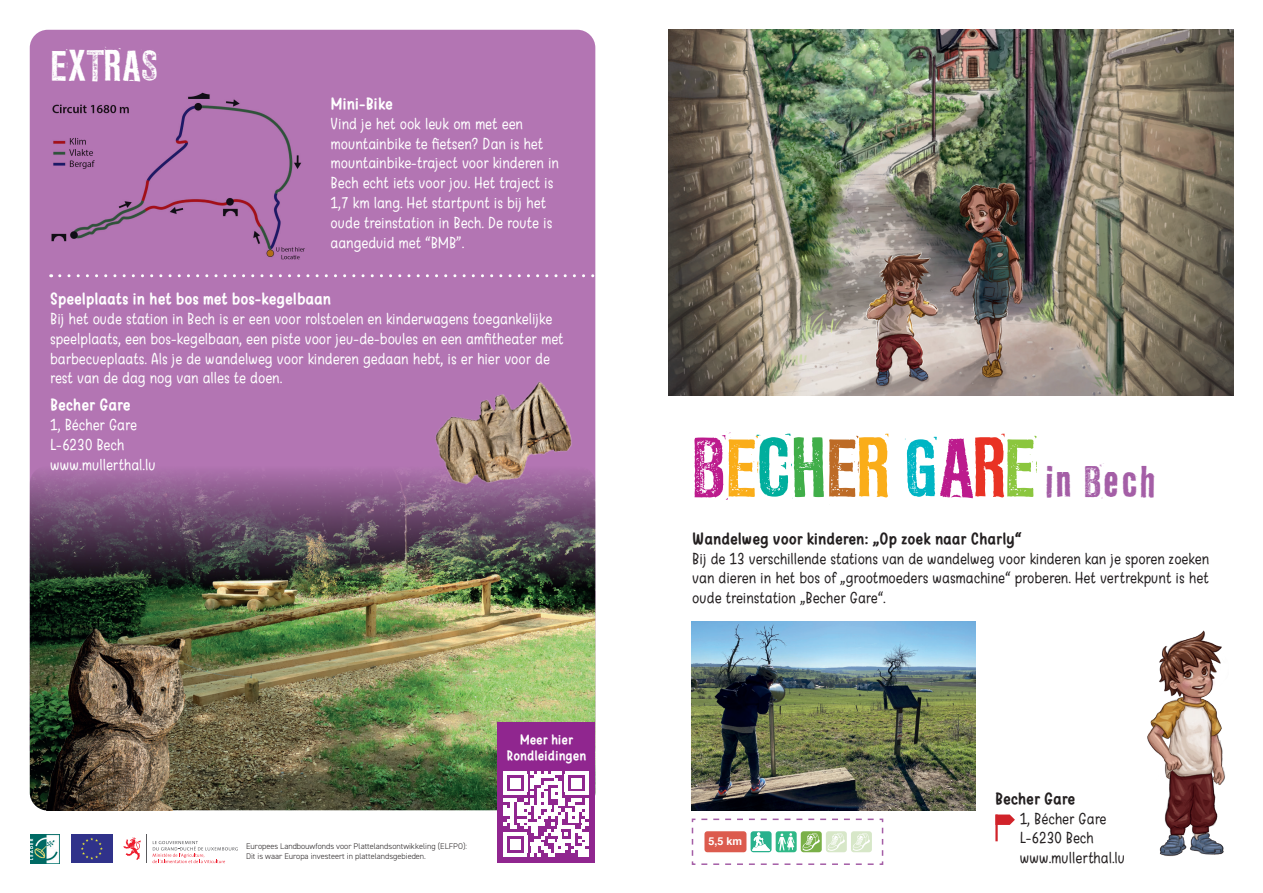
<style>
.page{position:relative;width:1263px;height:893px;background:#fff}
.page>*{position:absolute;margin:0;border:0;box-sizing:border-box;transform-origin:0 0}
.t1{font:39px "LL Rubber Grotesque";letter-spacing:-.01em;color:#a45ea6}
.t2{font:39px "LL Rubber Grotesque";letter-spacing:-.03em;color:#fff}
.t3{font:16.5px/19.8px "Warung Kopi";color:#fff}
.t4{font:16.5px/19.8px "Warung Kopi";color:#231f20;text-align:justify}
.t5{font:700 16.5px "Warung Kopi";color:#fff}
.t6{font:700 16.5px "Warung Kopi";color:#231f20}
.t7{font:700 13.8px "Warung Kopi";color:#fff}
.t8{font:700 10.8px "Helvetica";color:#fff}
.t9{font:300 8.25px/9.9px "DIN2014";color:#231f20}
.s1{font-size:75px;color:#bc1b8d}
.s2{font-size:75px;color:#faad19}
.s3{font-size:75px;color:#00ae9d}
.s4{font-size:75px;color:#40ae49}
.s5{font-size:75px;color:#bd6b26}
.s6{font-size:75px;color:#00b5c4}
.s7{font-size:75px;color:#e93224}
.s8{font-size:75px;color:#8bc63e}
</style>
<div class="page">
<img style="left:692px;top:622px;width:283px;height:188px">
<svg style="left:998px;top:814px;width:17px;height:11px"></svg>
<hr style="left:995px;top:814px;width:3px;height:27px;background:#d1232a">
<svg style="left:691px;top:818px;width:193px;height:47px"></svg>
<img style="left:668px;top:30px;width:565px;height:365px">
<div style="left:30px;top:30px;width:565px;height:737px;background:#b375b3;border-radius:18px"></div>
<img style="left:30px;top:472px;width:565px;height:338px">
<img style="left:51px;top:92px;width:254px;height:168px">
<img style="left:46px;top:619px;width:155px;height:191px">
<img style="left:421px;top:382px;width:163px;height:121px">
<svg style="left:60px;top:274px;width:536px;height:3px"></svg>
<img style="left:1147px;top:630px;width:78px;height:227px">
<svg style="left:123px;top:834px;width:24px;height:29px"></svg>
<svg style="left:153px;top:841px;width:85px;height:22px"></svg>
<div style="left:71px;top:834px;width:42px;height:29px;background:#30328a"></div>
<svg style="left:81px;top:838px;width:22px;height:21px"></svg>
<img style="left:31px;top:834px;width:28px;height:29px">
<div style="left:497px;top:723px;width:98px;height:140px;background:#90268f"></div>
<svg style="left:503px;top:771px;width:85px;height:85px"></svg>
<hr style="left:503px;top:853px;width:24px;height:3px;background:#fff">
<div style="left:510px;top:839px;width:10px;height:10px;background:#fff"></div>
<p class="t2" style="left:50px;top:41px;width:110px">EXTRAS</p>
<p class="t5" style="left:331px;top:94px;width:64px">Mini-Bike</p>
<p class="t3" style="left:331px;top:114px;width:230px">Vind je het ook leuk om met een mountainbike te fietsen? Dan is het mountainbike-traject voor kinderen in Bech echt iets voor jou. Het traject is 1,7 km lang. Het startpunt is bij het oude treinstation in Bech. De route is aangeduid met “BMB”.</p>
<p class="t5" style="left:50px;top:290px;width:282px">Speelplaats in het bos met bos-kegelbaan</p>
<p class="t3" style="left:50px;top:309px;width:515px">Bij het oude station in Bech is er een voor rolstoelen en kinderwagens toegankelijke speelplaats, een bos-kegelbaan, een piste voor jeu-de-boules en een amfitheater met barbecueplaats. Als je de wandelweg voor kinderen gedaan hebt, is er hier voor de rest van de dag nog van alles te doen.</p>
<p class="t5" style="left:50px;top:396px;width:82px">Becher Gare</p>
<p class="t3" style="left:50px;top:415px;width:88px">1, Bécher Gare</p>
<p class="t3" style="left:50px;top:435px;width:76px">L-6230 Bech</p>
<p class="t3" style="left:50px;top:454px;width:107px">www.mullerthal.lu</p>
<p class="t9" style="left:246px;top:841px;width:222px">Europees Landbouwfonds voor Plattelandsontwikkeling (ELFPO):<br>Dit is waar Europa investeert in plattelandsgebieden.</p>
<p class="t7" style="left:520px;top:731px;width:55px">Meer hier</p>
<p class="t7" style="left:507px;top:748px;width:81px">Rondleidingen</p>
<p class="t1" style="left:691px;top:458px;width:467px"><span class="s1">B</span><span class="s2">E</span><span class="s3">C</span><span class="s4">H</span><span class="s5">E</span><span class="s2">R</span> <span class="s6">G</span><span class="s1">A</span><span class="s7">R</span><span class="s8">E</span> in Bech</p>
<p class="t6" style="left:692px;top:529px;width:331px">Wandelweg voor kinderen: „Op zoek naar Charly“</p>
<p class="t4" style="left:692px;top:548px;width:518px">Bij de 13 verschillende stations van de wandelweg voor kinderen kan je sporen zoeken van dieren in het bos of „grootmoeders wasmachine“ proberen. Het vertrekpunt is het oude treinstation „Becher Gare“.</p>
<p class="t8" style="left:708px;top:833px;width:35px">5,5 km</p>
<p class="t6" style="left:995px;top:789px;width:82px">Becher Gare</p>
<p class="t4" style="left:1020px;top:808px;width:88px">1, Bécher Gare</p>
<p class="t4" style="left:1020px;top:828px;width:76px">L-6230 Bech</p>
<p class="t4" style="left:1020px;top:848px;width:107px">www.mullerthal.lu</p>
</div>
